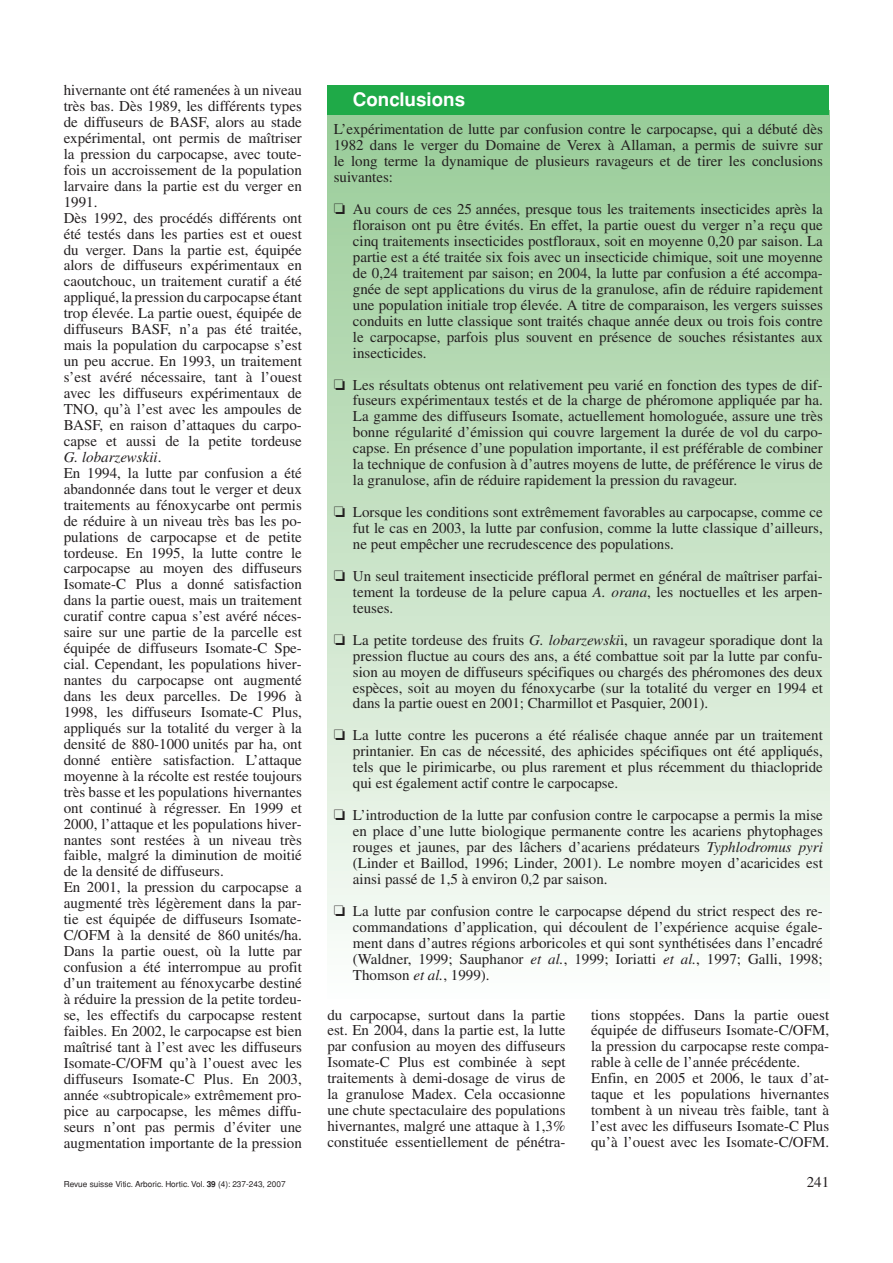
<style>
.page{position:relative;width:893px;height:1263px;background:#fff}
.page>*{position:absolute;margin:0;border:0;box-sizing:border-box;transform-origin:0 0}
.t1{font:700 18.75px "Helvetica";color:#fff}
.t2{font:15px/15.9px "Times";color:#231f20;text-align:justify}
.t3{font:8.25px "Helvetica";color:#231f20}
.s1{font-style:italic}
.s2{font-weight:700}
</style>
<div class="page">
<div style="left:327px;top:111px;width:502px;height:887px;background:linear-gradient(to bottom,#98cb97,#fbfdfb)"></div>
<div style="left:327px;top:85px;width:502px;height:30px;background:#1faa48"></div>
<p class="t2" style="left:64px;top:84px;width:240px;text-align:left">hivernante ont été ramenées à un niveau très bas. Dès 1989, les différents types de diffuseurs de BASF, alors au stade expérimental, ont permis de maîtriser la pression du carpocapse, avec toute&shy;fois un accroissement de la population larvaire dans la partie est du verger en 1991.<br>Dès 1992, des procédés différents ont été testés dans les parties est et ouest du verger. Dans la partie est, équipée alors de diffuseurs expérimentaux en caoutchouc, un traitement curatif a été appliqué, la pression du carpocapse étant trop élevée. La partie ouest, équipée de diffuseurs BASF, n’a pas été traitée, mais la population du carpocapse s’est un peu accrue. En 1993, un traitement s’est avéré nécessaire, tant à l’ouest avec les diffuseurs expérimentaux de TNO, qu’à l’est avec les ampoules de BASF, en raison d’attaques du carpo&shy;capse et aussi de la petite tordeuse <span class="s1">G. lobarzewskii</span>.<br>En 1994, la lutte par confusion a été abandonnée dans tout le verger et deux traitements au fénoxycarbe ont permis de réduire à un niveau très bas les po&shy;pulations de carpocapse et de petite tordeuse. En 1995, la lutte contre le carpocapse au moyen des diffuseurs Isomate-C Plus a donné satisfaction dans la partie ouest, mais un traitement curatif contre capua s’est avéré néces&shy;saire sur une partie de la parcelle est équipée de diffuseurs Isomate-C Spe&shy;cial. Cependant, les populations hiver&shy;nantes du carpocapse ont augmenté dans les deux parcelles. De 1996 à 1998, les diffuseurs Isomate-C Plus, appliqués sur la totalité du verger à la densité de 880-1000 unités par ha, ont donné entière satisfaction. L’attaque moyenne à la récolte est restée toujours très basse et les populations hivernantes ont continué à régresser. En 1999 et 2000, l’attaque et les populations hiver&shy;nantes sont restées à un niveau très faible, malgré la diminution de moitié de la densité de diffuseurs.<br>En 2001, la pression du carpocapse a augmenté très légèrement dans la par&shy;tie est équipée de diffuseurs Isomate-C/OFM à la densité de 860 unités/ha.<br>Dans la partie ouest, où la lutte par confusion a été interrompue au profit d’un traitement au fénoxycarbe destiné à réduire la pression de la petite tordeu&shy;se, les effectifs du carpocapse restent faibles. En 2002, le carpocapse est bien maîtrisé tant à l’est avec les diffuseurs Isomate-C/OFM qu’à l’ouest avec les diffuseurs Isomate-C Plus. En 2003, année «subtropicale» extrêmement pro&shy;pice au carpocapse, les mêmes diffu&shy;seurs n’ont pas permis d’éviter une augmentation importante de la pression</p>
<p class="t1" style="left:353px;top:89px;width:114px">Conclusions</p>
<p class="t2" style="left:334px;top:123px;width:490px">L’expérimentation de lutte par confusion contre le carpocapse, qui a débuté dès 1982 dans le verger du Domaine de Verex à Allaman, a permis de suivre sur le long terme la dynamique de plusieurs ravageurs et de tirer les conclusions suivantes:</p>
<p class="t2" style="left:353px;top:203px;width:471px;text-indent:-19px">❏ Au cours de ces 25 années, presque tous les traitements insecticides après la floraison ont pu être évités. En effet, la partie ouest du verger n’a reçu que cinq traitements insecticides postfloraux, soit en moyenne 0,20 par saison. La partie est a été traitée six fois avec un insecticide chimique, soit une moyenne de 0,24 traitement par saison; en 2004, la lutte par confusion a été accompa&shy;gnée de sept applications du virus de la granulose, afin de réduire rapidement une population initiale trop élevée. A titre de comparaison, les vergers suisses conduits en lutte classique sont traités chaque année deux ou trois fois contre le carpocapse, parfois plus souvent en présence de souches résistantes aux insecticides.</p>
<p class="t2" style="left:353px;top:378px;width:471px;text-indent:-19px">❏ Les résultats obtenus ont relativement peu varié en fonction des types de dif&shy;fuseurs expérimentaux testés et de la charge de phéromone appliquée par ha.<br>La gamme des diffuseurs Isomate, actuellement homologuée, assure une très bonne régularité d’émission qui couvre largement la durée de vol du carpo&shy;capse. En présence d’une population importante, il est préférable de combiner la technique de confusion à d’autres moyens de lutte, de préférence le virus de la granulose, afin de réduire rapidement la pression du ravageur.</p>
<p class="t2" style="left:353px;top:506px;width:471px;text-indent:-19px">❏ Lorsque les conditions sont extrêmement favorables au carpocapse, comme ce fut le cas en 2003, la lutte par confusion, comme la lutte classique d’ailleurs, ne peut empêcher une recrudescence des populations.</p>
<p class="t2" style="left:353px;top:569px;width:471px;text-indent:-19px">❏ Un seul traitement insecticide préfloral permet en général de maîtriser parfai&shy;tement la tordeuse de la pelure capua <span class="s1">A. orana</span>, les noctuelles et les arpen&shy;teuses.</p>
<p class="t2" style="left:353px;top:633px;width:471px;text-indent:-19px">❏ La petite tordeuse des fruits <span class="s1">G. lobarzewski</span>i, un ravageur sporadique dont la pression fluctue au cours des ans, a été combattue soit par la lutte par confu&shy;sion au moyen de diffuseurs spécifiques ou chargés des phéromones des deux espèces, soit au moyen du fénoxycarbe (sur la totalité du verger en 1994 et dans la partie ouest en 2001; Charmillot et Pasquier, 2001).</p>
<p class="t2" style="left:353px;top:729px;width:471px;text-indent:-19px">❏ La lutte contre les pucerons a été réalisée chaque année par un traitement printanier. En cas de nécessité, des aphicides spécifiques ont été appliqués, tels que le pirimicarbe, ou plus rarement et plus récemment du thiaclopride qui est également actif contre le carpocapse.</p>
<p class="t2" style="left:353px;top:809px;width:471px;text-indent:-19px">❏ L’introduction de la lutte par confusion contre le carpocapse a permis la mise en place d’une lutte biologique permanente contre les acariens phytophages rouges et jaunes, par des lâchers d’acariens prédateurs <span class="s1">Typhlodromus pyri </span>(Linder et Baillod, 1996; Linder, 2001). Le nombre moyen d’acaricides est ainsi passé de 1,5 à environ 0,2 par saison.</p>
<p class="t2" style="left:353px;top:904px;width:471px;text-indent:-19px">❏ La lutte par confusion contre le carpocapse dépend du strict respect des re&shy;commandations d’application, qui découlent de l’expérience acquise égale&shy;ment dans d’autres régions arboricoles et qui sont synthétisées dans l’encadré (Waldner, 1999; Sauphanor <span class="s1">et al.</span>, 1999; Ioriatti <span class="s1">et al.</span>, 1997; Galli, 1998; Thomson <span class="s1">et al.</span>, 1999).</p>
<p class="t2" style="left:327px;top:1008px;width:240px">du carpocapse, surtout dans la partie est. En 2004, dans la partie est, la lutte par confusion au moyen des diffuseurs Isomate-C Plus est combinée à sept traitements à demi-dosage de virus de la granulose Madex. Cela occasionne une chute spectaculaire des populations hivernantes, malgré une attaque à 1,3% constituée essentiellement de pénétra-</p>
<p class="t2" style="left:591px;top:1008px;width:240px;text-align:left">tions stoppées. Dans la partie ouest équipée de diffuseurs Isomate-C/OFM, la pression du carpocapse reste compa&shy;rable à celle de l’année précédente.<br>Enfin, en 2005 et 2006, le taux d’at&shy;taque et les populations hivernantes tombent à un niveau très faible, tant à l’est avec les diffuseurs Isomate-C Plus qu’à l’ouest avec les Isomate-C/OFM.</p>
<p class="t3" style="left:64px;top:1179px;width:223px">Revue suisse Vitic. Arboric. Hortic. Vol. <span class="s2">39</span> (4): 237-243, 2007</p>
<p class="t2" style="left:807px;top:1175px;width:24px">241</p>
</div>
